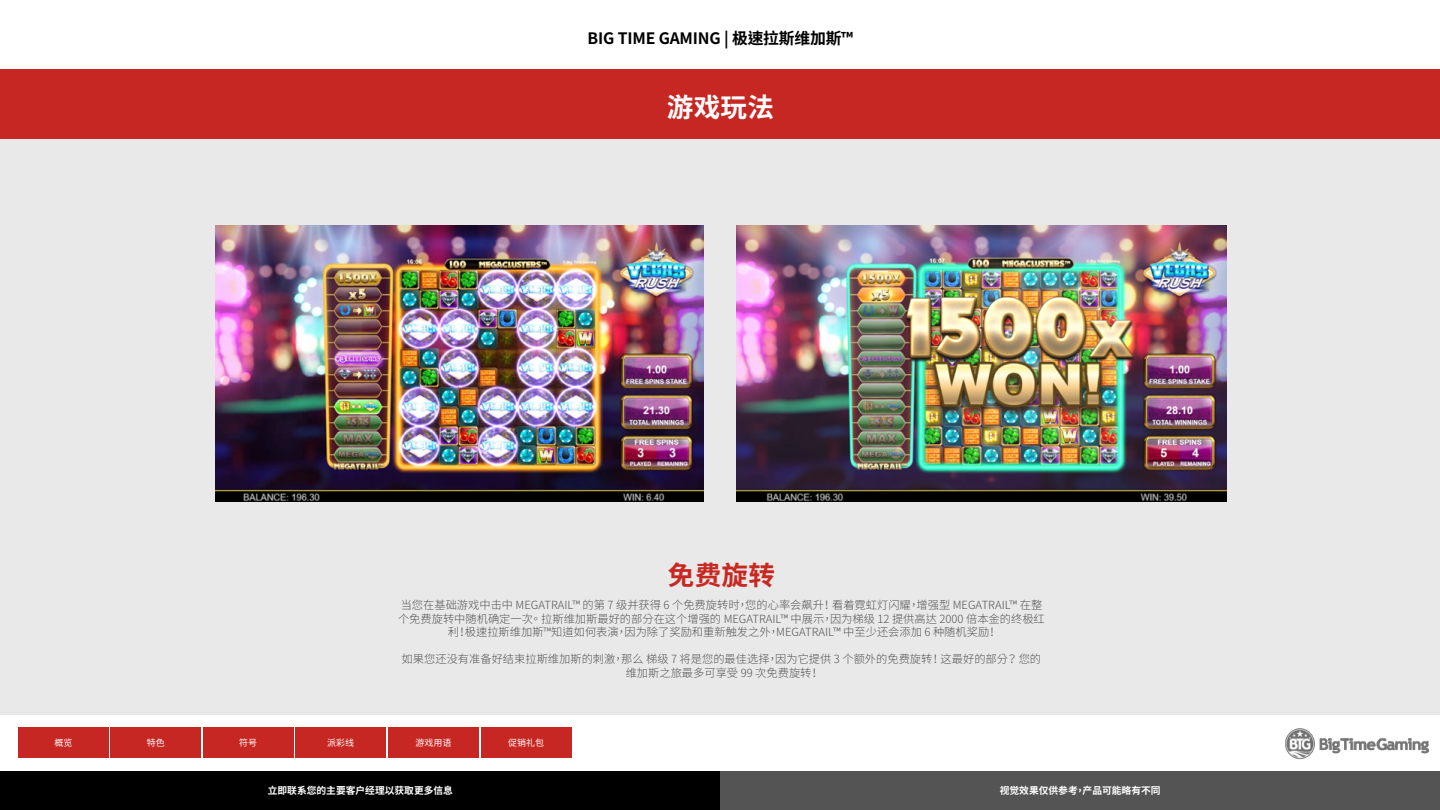
<style>
.page{position:relative;width:1440px;height:810px;background:#fff}
.page>*{position:absolute;margin:0;border:0;box-sizing:border-box;transform-origin:0 0}
.t1{font:700 26.55px "Noto Sans CJ Ktc";color:#fff}
.t2{font:700 26.55px "Noto Sans CJ Ktc";color:#c82822}
.t3{font:700 15.75px "Noto Sans CJ Ktc";letter-spacing:-.01em;color:#000}
.t4{font:300 11.25px/13.5px "Noto Sans CJ Ktc";color:#545454;text-align:center}
.t5{font:700 9.75px "Noto Sans CJ Ktc";color:#fff}
.t6{font:9px "Noto Sans CJ Ktc";color:#fff}
</style>
<div class="page">
<div style="left:0;top:70px;width:1440px;height:644px;background:#e8e8e8"></div>
<div style="left:0;top:69px;width:1440px;height:69px;background:#c72722"></div>
<img style="left:1285px;top:728px;width:145px;height:32px">
<div style="left:18px;top:728px;width:91px;height:30px;background:#c72722"></div>
<div style="left:111px;top:728px;width:90px;height:30px;background:#c72722"></div>
<div style="left:203px;top:728px;width:90px;height:30px;background:#c72722"></div>
<div style="left:296px;top:728px;width:90px;height:30px;background:#c72722"></div>
<div style="left:388px;top:728px;width:91px;height:30px;background:#c72722"></div>
<div style="left:481px;top:728px;width:90px;height:30px;background:#c72722"></div>
<img style="left:216px;top:225px;width:487px;height:276px">
<img style="left:737px;top:225px;width:490px;height:276px">
<div style="left:0;top:771px;width:720px;height:39px;background:#000"></div>
<div style="left:720px;top:771px;width:720px;height:39px;background:#545454"></div>
<h2 class="t3" style="left:588px;top:29px;width:267px">BIG TIME GAMING | 极速拉斯维加斯™</h2>
<h1 class="t1" style="left:667px;top:92px;width:109px">游戏玩法</h1>
<h1 class="t2" style="left:668px;top:560px;width:109px">免费旋转</h1>
<p class="t4" style="left:398px;top:599px;width:648px">当您在基础游戏中击中 MEGATRAIL™ 的第 7 级并获得 6 个免费旋转时，您的心率会飙升！ 看着霓虹灯闪耀，增强型 MEGATRAIL™ 在整个免费旋转中随机确定一次。 拉斯维加斯最好的部分在这个增强的 MEGATRAIL™ 中展示，因为梯级 12 提供高达 2000 倍本金的终极红利！极速拉斯维加斯™知道如何表演，因为除了奖励和重新触发之外，MEGATRAIL™ 中至少还会添加 6 种随机奖励！</p>
<p class="t4" style="left:402px;top:653px;width:641px">如果您还没有准备好结束拉斯维加斯的刺激，那么 梯级 7 将是您的最佳选择，因为它提供 3 个额外的免费旋转！ 这最好的部分？ 您的维加斯之旅最多可享受 99 次免费旋转！</p>
<p class="t6" style="left:55px;top:738px;width:19px">概览</p>
<p class="t6" style="left:147px;top:738px;width:19px">特色</p>
<p class="t6" style="left:239px;top:738px;width:19px">符号</p>
<p class="t6" style="left:327px;top:738px;width:28px">派彩线</p>
<p class="t6" style="left:415px;top:738px;width:37px">游戏用语</p>
<p class="t6" style="left:508px;top:738px;width:37px">促销礼包</p>
<p class="t5" style="left:268px;top:785px;width:187px">立即联系您的主要客户经理以获取更多信息</p>
<p class="t5" style="left:1000px;top:785px;width:162px">视觉效果仅供参考，产品可能略有不同</p>
</div>
